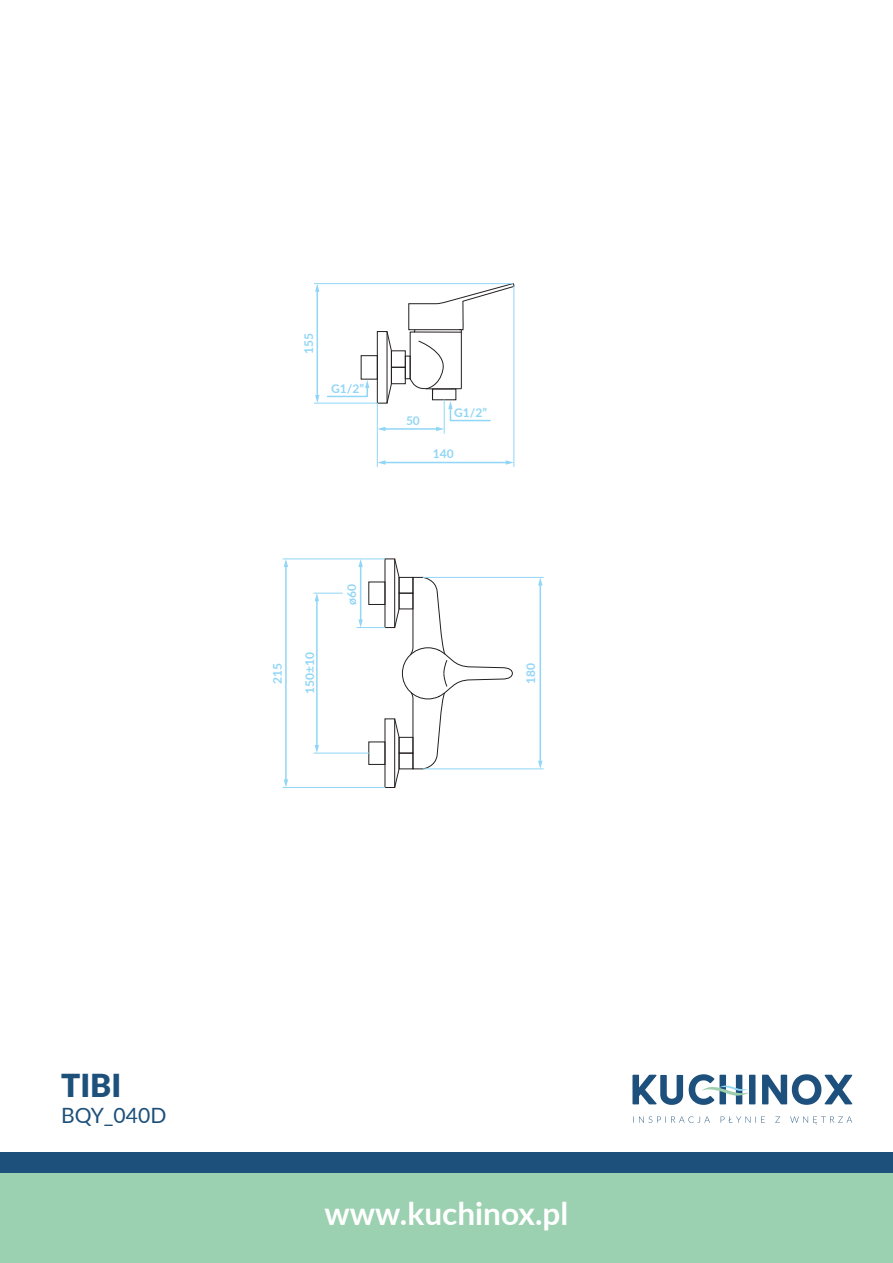
<style>
.page{position:relative;width:893px;height:1263px;background:#fff}
.page>*{position:absolute;margin:0;border:0;box-sizing:border-box;transform-origin:0 0}
.t1{font:700 31.65px "Lato";color:#fff}
.t2{font:900 31.65px "Lato";color:#1d507b}
.t3{font:21.15px "Lato";color:#1d507b}
.t4{font:700 12px "Lato";color:#90d6f6}
</style>
<div class="page">
<hr style="left:285px;top:565px;width:2px;height:216px;background:#90d6f6">
<svg style="left:284px;top:779px;width:4px;height:8px"></svg>
<svg style="left:284px;top:559px;width:4px;height:8px"></svg>
<hr style="left:283px;top:558px;width:102px;height:1px;background:#90d6f6">
<hr style="left:283px;top:787px;width:102px;height:1px;background:#90d6f6">
<hr style="left:540px;top:584px;width:1px;height:178px;background:#90d6f6">
<svg style="left:538px;top:578px;width:4px;height:7px"></svg>
<svg style="left:538px;top:761px;width:4px;height:7px"></svg>
<hr style="left:423px;top:768px;width:120px;height:1px;background:#90d6f6">
<hr style="left:423px;top:577px;width:120px;height:1px;background:#90d6f6">
<hr style="left:316px;top:600px;width:2px;height:146px;background:#90d6f6">
<svg style="left:315px;top:745px;width:4px;height:8px"></svg>
<svg style="left:357px;top:558px;width:156px;height:230px"></svg>
<svg style="left:314px;top:593px;width:28px;height:8px"></svg>
<hr style="left:314px;top:753px;width:55px;height:1px;background:#90d6f6">
<div style="left:391px;top:367px;width:15px;height:17px;border:1px solid #231f20"></div>
<div style="left:361px;top:355px;width:17px;height:25px;border:1px solid #231f20"></div>
<svg style="left:376px;top:331px;width:16px;height:73px"></svg>
<svg style="left:327px;top:380px;width:42px;height:18px"></svg>
<hr style="left:317px;top:290px;width:1px;height:106px;background:#90d6f6">
<svg style="left:315px;top:395px;width:4px;height:8px"></svg>
<svg style="left:315px;top:284px;width:4px;height:8px"></svg>
<hr style="left:314px;top:283px;width:199px;height:1px;background:#90d6f6">
<hr style="left:314px;top:403px;width:63px;height:1px;background:#90d6f6">
<hr style="left:384px;top:462px;width:123px;height:1px;background:#90d6f6">
<svg style="left:378px;top:460px;width:7px;height:5px"></svg>
<svg style="left:506px;top:460px;width:7px;height:5px"></svg>
<hr style="left:513px;top:286px;width:1px;height:181px;background:#90d6f6">
<hr style="left:384px;top:428px;width:54px;height:2px;background:#90d6f6">
<svg style="left:404px;top:283px;width:111px;height:148px"></svg>
<svg style="left:378px;top:427px;width:7px;height:4px"></svg>
<hr style="left:377px;top:403px;width:1px;height:64px;background:#90d6f6">
<hr style="left:444px;top:400px;width:1px;height:33px;background:#90d6f6">
<div style="left:0;top:1173px;width:893px;height:90px;background:#9bd0b0"></div>
<div style="left:0;top:1153px;width:893px;height:20px;background:#1d507b"></div>
<svg style="left:632px;top:1074px;width:220px;height:31px"></svg>
<svg style="left:633px;top:1116px;width:219px;height:8px"></svg>
<p class="t4" style="left:300px;top:354px;width:22px;rotate:-90deg">155</p>
<p class="t4" style="left:331px;top:380px;width:34px">G1/2”</p>
<p class="t4" style="left:406px;top:411px;width:15px">50</p>
<p class="t4" style="left:454px;top:404px;width:34px">G1/2”</p>
<p class="t4" style="left:433px;top:445px;width:22px">140</p>
<p class="t4" style="left:343px;top:605px;width:22px;rotate:-90deg">ø60</p>
<p class="t4" style="left:301px;top:694px;width:43px;rotate:-90deg">150±10</p>
<p class="t4" style="left:269px;top:683px;width:22px;rotate:-90deg">215</p>
<p class="t4" style="left:522px;top:684px;width:22px;rotate:-90deg">180</p>
<h1 class="t2" style="left:61px;top:1062px;width:62px">TIBI</h1>
<h2 class="t3" style="left:61px;top:1100px;width:107px">BQY_040D</h2>
<h1 class="t1" style="left:325px;top:1191px;width:245px">www.kuchinox.pl</h1>
</div>
